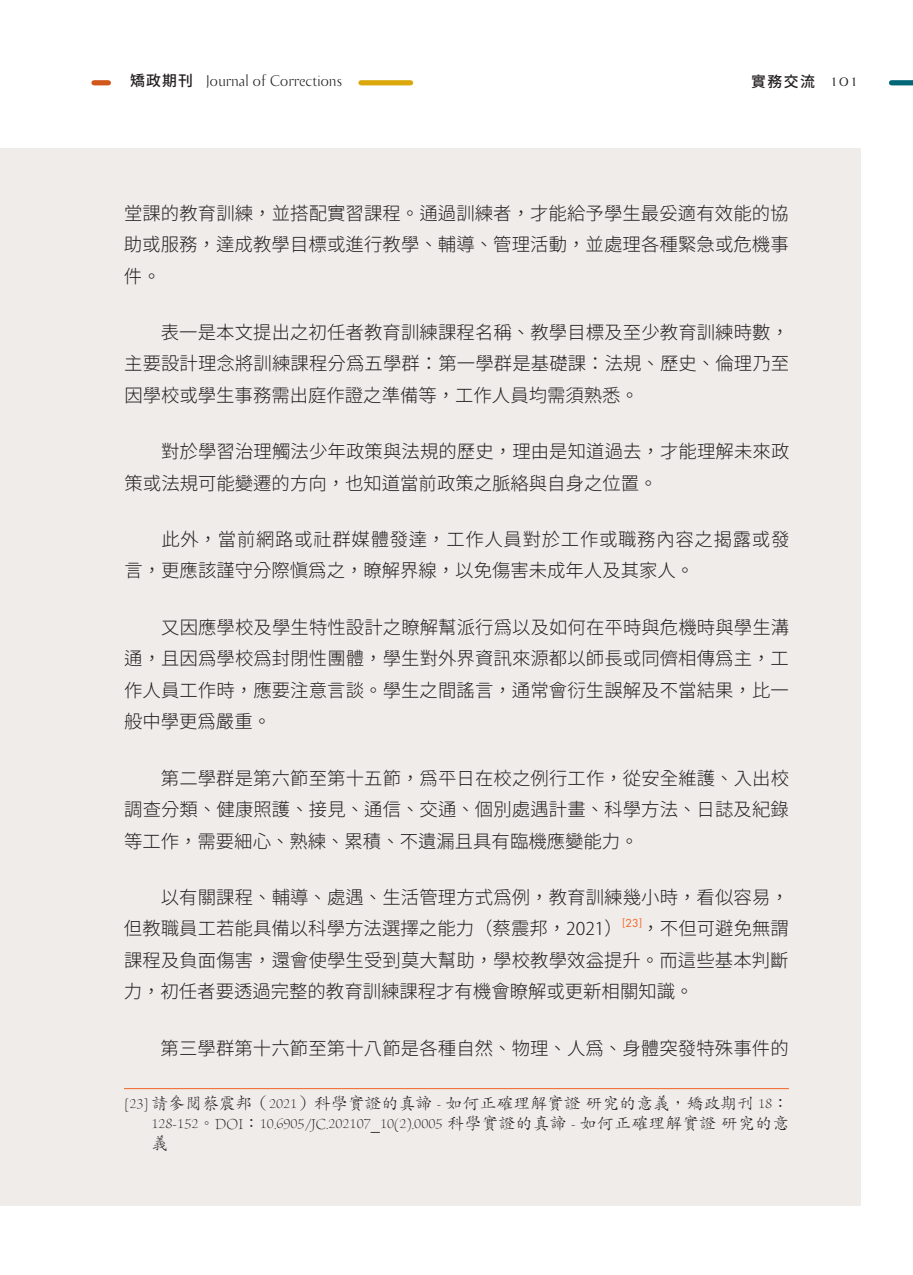
<style>
.page{position:relative;width:913px;height:1275px;background:#fff}
.page>*{position:absolute;margin:0;border:0;box-sizing:border-box;transform-origin:0 0}
.t1{font:18.38px/31.5px "Gen Yo Gothic TW L";letter-spacing:.005em;color:#231f20;text-align:justify}
.t2{font:18.38px/31.5px "Gen Yo Gothic TW L";letter-spacing:.04em;color:#231f20}
.t3{font:16.62px "DF Kai Shu W3 WINP BF";letter-spacing:.015em;color:#231f20}
.t4{font:15.75px "Bodebeck LT Std";color:#231f20}
.t5{font:14.88px "Brioso Pro Light Disp";color:#231f20;scale:1.05 1}
.t6{font:14.88px "Gen Yo Gothic TW M";color:#231f20}
.t7{font:10.67px "Avenir LT Std";color:#f36421}
.s1{font-family:"Gen Yo Gothic TW M";font-size:14.88px}
.s2{font-family:"Bodebeck LT Std";font-size:19.25px}
.s3{font-family:"Koz Go Pro";font-weight:300;font-size:17.5px}
.s4{font-family:"Futura Std"}
.s5{font-family:"Brioso Pro Light Disp"}
.s6{font-family:"Brioso Pro Light Disp";font-size:14.88px}
.s7{font-size:16.62px}
.s8{font-family:"DF Kai Shu W3 WINP BF";font-size:16.62px}
</style>
<div class="page">
<div style="left:0;top:148px;width:860px;height:1057px;background:#f0ecea"></div>
<div style="left:361px;top:80px;width:50px;height:5px;background:#dba80c"></div>
<div style="left:94px;top:80px;width:14px;height:5px;background:#d1581a"></div>
<div style="left:891px;top:80px;width:22px;height:5px;background:#006776"></div>
<hr style="left:124px;top:1088px;width:665px;height:1px;background:#f36421">
<p class="t4" style="left:130px;top:73px;width:213px"><span class="s1">矯政期刊</span> Journal of Corrections</p>
<p class="t6" style="left:751px;top:73px;width:108px">實務交流 <span class="s2">101</span></p>
<p class="t1" style="left:124px;top:197px;width:666px">堂課的教育訓練，並搭配實習課程。通過訓練者，才能給予學生最妥適有效能的協助或服務，達成教學目標或進行教學、輔導、管理活動，並處理各種緊急或危機事件。</p>
<p class="t1" style="left:124px;top:317px;width:666px;text-indent:37px">表一是本文提出之初任者教育訓練課程名稱、教學目標及至少教育訓練時數，主要設計理念將訓練課程分為五學群：第一學群是基礎課：法規、歷史、倫理乃至因學校或學生事務需出庭作證之準備等，工作人員均需須熟悉。</p>
<p class="t1" style="left:125px;top:436px;width:666px;text-indent:37px">對於學習治理觸法少年政策與法規的歷史，理由是知道過去，才能理解未來政策或法規可能變遷的方向，也知道當前政策之脈絡與自身之位置。</p>
<p class="t2" style="left:124px;top:524px;width:666px;text-indent:37px">此外，當前網路或社群媒體發達，工作人員對於工作或職務內容之揭露或發言，更應該謹守分際愼為之，瞭解界線，以免傷害未成年人及其家人。</p>
<p class="t1" style="left:124px;top:612px;width:666px;text-indent:37px">又因應學校及學生特性設計之瞭解幫派行為以及如何在平時與危機時與學生溝通，且因為學校為封閉性團體，學生對外界資訊來源都以師長或同儕相傳為主，工作人員工作時，應要注意言談。學生之間謠言，通常會衍生誤解及不當結果，比一般中學更為嚴重。</p>
<p class="t1" style="left:124px;top:762px;width:666px;text-indent:37px">第二學群是第六節至第十五節，為平日在校之例行工作，從安全維護、入出校調查分類、健康照護、接見、通信、交通、個別處遇計畫、科學方法、日誌及紀錄等工作，需要細心、熟練、累積、不遺漏且具有臨機應變能力。</p>
<p class="t1" style="left:124px;top:882px;width:666px;text-indent:37px">以有關課程、輔導、處遇、生活管理方式為例，教育訓練幾小時，看似容易，但教職員工若能具備以科學方法選擇之能力（蔡震邦，<span class="s3">2021</span>）</p>
<p class="t7" style="left:623px;top:916px;width:20px">[<span class="s4">23</span>]</p>
<p class="t1" style="left:124px;top:913px;width:666px;text-indent:518px">，不但可避免無謂課程及負面傷害，還會使學生受到莫大幫助，學校教學效益提升。而這些基本判斷力，初任者要透過完整的教育訓練課程才有機會瞭解或更新相關知識。</p>
<p class="t1" style="left:160px;top:1033px;width:630px">第三學群第十六節至第十八節是各種自然、物理、人為、身體突發特殊事件的</p>
<p class="t3" style="left:124px;top:1094px;width:666px"><span class="s5">[</span><span class="s6">23</span><span class="s5">]</span>請參閱蔡震邦（<span class="s6">2021</span>）科學實證的真諦 <span class="s5">-</span> 如何正確理解實證研究的意義，矯政期刊 <span class="s6">18</span>：</p>
<p class="t5" style="left:151px;top:1116px;width:609px">128<span class="s7">-</span>152<span class="s8">。</span><span class="s7">DOI</span><span class="s8">：</span>10<span class="s7">.</span>6905<span class="s7">/JC.</span>202107<span class="s7">_</span>10<span class="s7">(</span>2<span class="s7">).</span>0005 <span class="s8">科學實證的真諦</span> <span class="s7">-</span> <span class="s8">如何正確理解實證研究的意</span></p>
<p class="t3" style="left:151px;top:1134px;width:18px">義</p>
</div>
